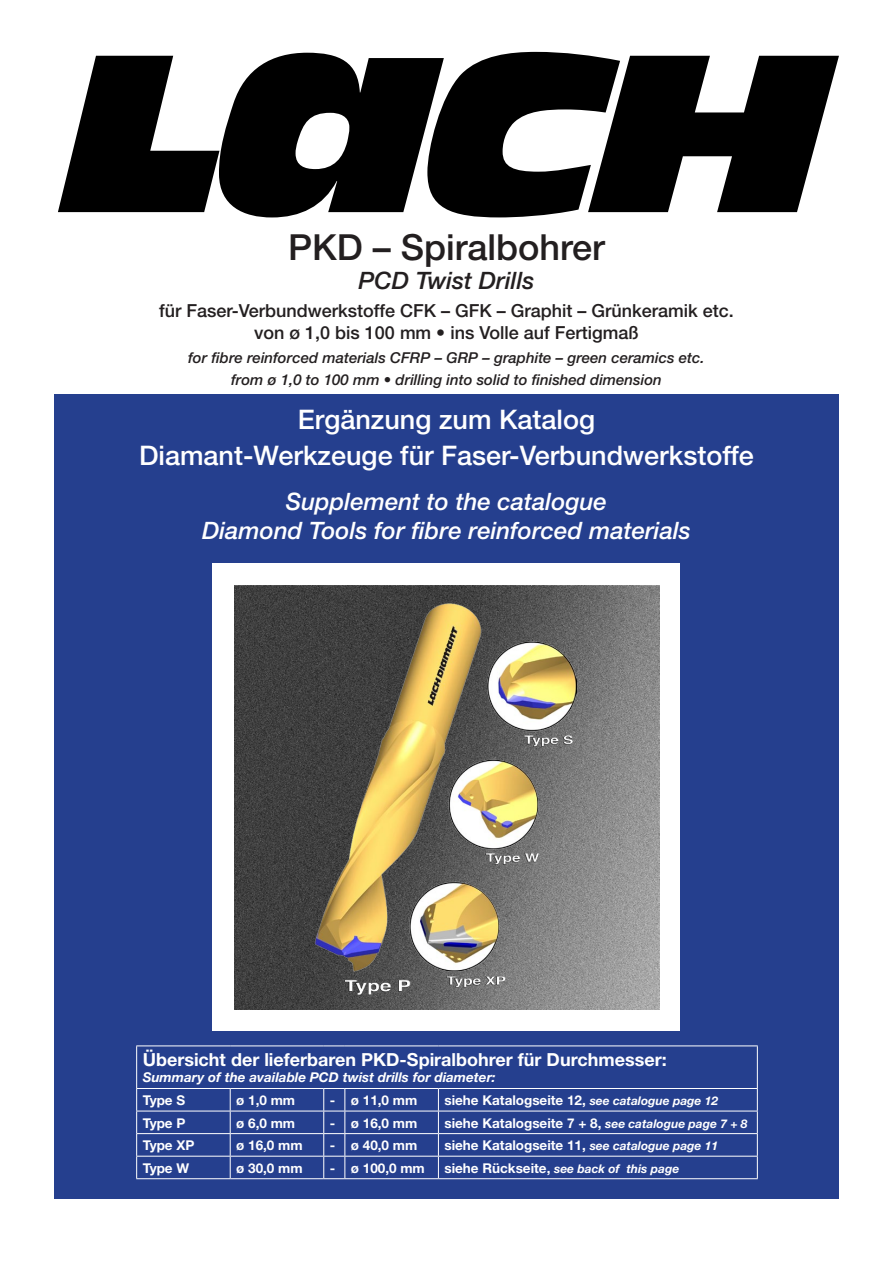
<style>
.page{position:relative;width:893px;height:1263px;background:#fff}
.page>*{position:absolute;margin:0;border:0;box-sizing:border-box;transform-origin:0 0}
.t1{font:500 36px "Helvetica Neue";color:#231f20}
.t2{font:500 27px "Helvetica Neue";color:#fff}
.t3{font:italic 500 24px "Helvetica Neue";color:#fff}
.t4{font:italic 500 24px "Helvetica Neue";color:#231f20}
.t5{font:500 18px "Helvetica Neue";color:#231f20}
.t6{font:700 18px "Helvetica Neue";color:#fff}
.t7{font:italic 500 15px "Helvetica Neue";color:#231f20}
.t8{font:700 13.5px "Helvetica Neue";color:#fff}
.t9{font:italic 700 13.5px "Helvetica Neue";color:#fff}
.t10{font:italic 700 12px "Helvetica Neue";color:#fff}
.s1{font-style:italic;font-size:12px}
.s2{font-style:normal;font-size:13.5px}
</style>
<div class="page">
<svg style="left:58px;top:52px;width:781px;height:165px"></svg>
<div style="left:55px;top:394px;width:784px;height:804px;background:#253f8e"></div>
<div style="left:213px;top:563px;width:467px;height:468px;background:#fff"></div>
<img style="left:235px;top:585px;width:424px;height:424px">
<img style="left:316px;top:603px;width:261px;height:392px">
<hr style="left:136px;top:1045px;width:94px;height:1px;background:#fff">
<hr style="left:136px;top:1046px;width:1px;height:42px;background:#fff">
<hr style="left:230px;top:1045px;width:94px;height:1px;background:#fff">
<svg style="left:324px;top:1045px;width:21px;height:1px"></svg>
<hr style="left:345px;top:1045px;width:93px;height:1px;background:#fff">
<hr style="left:438px;top:1045px;width:320px;height:1px;background:#fff">
<hr style="left:757px;top:1046px;width:1px;height:42px;background:#fff">
<hr style="left:136px;top:1088px;width:94px;height:1px;background:#fff">
<hr style="left:230px;top:1088px;width:94px;height:1px;background:#fff">
<hr style="left:345px;top:1088px;width:93px;height:1px;background:#fff">
<hr style="left:438px;top:1088px;width:320px;height:1px;background:#fff">
<hr style="left:136px;top:1111px;width:94px;height:1px;background:#fff">
<hr style="left:230px;top:1111px;width:94px;height:1px;background:#fff">
<hr style="left:345px;top:1111px;width:93px;height:1px;background:#fff">
<hr style="left:438px;top:1111px;width:320px;height:1px;background:#fff">
<hr style="left:136px;top:1133px;width:94px;height:1px;background:#fff">
<hr style="left:230px;top:1133px;width:94px;height:1px;background:#fff">
<hr style="left:345px;top:1133px;width:93px;height:1px;background:#fff">
<hr style="left:438px;top:1133px;width:320px;height:1px;background:#fff">
<hr style="left:136px;top:1156px;width:94px;height:1px;background:#fff">
<svg style="left:136px;top:1089px;width:1px;height:89px"></svg>
<hr style="left:230px;top:1156px;width:94px;height:1px;background:#fff">
<svg style="left:230px;top:1089px;width:1px;height:89px"></svg>
<hr style="left:345px;top:1156px;width:93px;height:1px;background:#fff">
<hr style="left:438px;top:1156px;width:320px;height:1px;background:#fff">
<svg style="left:438px;top:1089px;width:1px;height:89px"></svg>
<svg style="left:757px;top:1089px;width:1px;height:89px"></svg>
<hr style="left:136px;top:1178px;width:94px;height:1px;background:#fff">
<hr style="left:230px;top:1178px;width:94px;height:1px;background:#fff">
<svg style="left:323px;top:1088px;width:22px;height:91px"></svg>
<hr style="left:345px;top:1178px;width:93px;height:1px;background:#fff">
<hr style="left:438px;top:1178px;width:320px;height:1px;background:#fff">
<p class="t1" style="left:288px;top:225px;width:318px">PKD – Spiralbohrer</p>
<p class="t4" style="left:358px;top:266px;width:178px">PCD Twist Drills</p>
<p class="t5" style="left:159px;top:300px;width:576px">für Faser-Verbundwerkstoffe CFK – GFK – Graphit – Grünkeramik etc.</p>
<p class="t5" style="left:254px;top:321px;width:386px">von ø 1,0 bis 100 mm • ins Volle auf Fertigmaß</p>
<p class="t7" style="left:188px;top:349px;width:518px">for fibre reinforced materials CFRP – GRP – graphite – green ceramics etc.</p>
<p class="t7" style="left:231px;top:371px;width:432px">from ø 1,0 to 100 mm • drilling into solid to finished dimension</p>
<p class="t2" style="left:298px;top:404px;width:299px">Ergänzung zum Katalog</p>
<p class="t2" style="left:139px;top:440px;width:616px">Diamant-Werkzeuge für Faser-Verbundwerkstoffe</p>
<p class="t3" style="left:286px;top:487px;width:322px">Supplement to the catalogue</p>
<p class="t3" style="left:202px;top:516px;width:490px">Diamond Tools for fibre reinforced materials</p>
<p class="t6" style="left:143px;top:1048px;width:525px">Übersicht der lieferbaren PKD-Spiralbohrer für Durchmesser:</p>
<p class="t9" style="left:143px;top:1069px;width:354px">Summary of the available PCD twist drills for diameter:</p>
<p class="t8" style="left:143px;top:1092px;width:44px">Type S</p>
<p class="t8" style="left:236px;top:1092px;width:60px">ø 1,0 mm</p>
<p class="t8" style="left:330px;top:1092px;width:7px">-</p>
<p class="t8" style="left:351px;top:1092px;width:68px">ø 11,0 mm</p>
<p class="t8" style="left:444px;top:1092px;width:275px">siehe Katalogseite 12, <span class="s1">see catalogue page 12</span></p>
<p class="t8" style="left:143px;top:1114px;width:44px">Type P</p>
<p class="t8" style="left:236px;top:1114px;width:60px">ø 6,0 mm</p>
<p class="t8" style="left:330px;top:1114px;width:7px">-</p>
<p class="t8" style="left:351px;top:1114px;width:68px">ø 16,0 mm</p>
<p class="t8" style="left:444px;top:1114px;width:305px">siehe Katalogseite 7 + 8, <span class="s1">see catalogue page 7 + 8</span></p>
<p class="t8" style="left:143px;top:1137px;width:53px">Type XP</p>
<p class="t8" style="left:236px;top:1137px;width:68px">ø 16,0 mm</p>
<p class="t8" style="left:330px;top:1137px;width:7px">-</p>
<p class="t8" style="left:351px;top:1137px;width:68px">ø 40,0 mm</p>
<p class="t8" style="left:444px;top:1137px;width:275px">siehe Katalogseite 11, <span class="s1">see catalogue page 11</span></p>
<p class="t8" style="left:143px;top:1159px;width:48px">Type W</p>
<p class="t8" style="left:236px;top:1159px;width:68px">ø 30,0 mm</p>
<p class="t8" style="left:330px;top:1159px;width:7px">-</p>
<p class="t8" style="left:351px;top:1159px;width:75px">ø 100,0 mm</p>
<p class="t10" style="left:444px;top:1161px;width:236px"><span class="s2">siehe Rückseite,</span> see back of this page</p>
</div>
